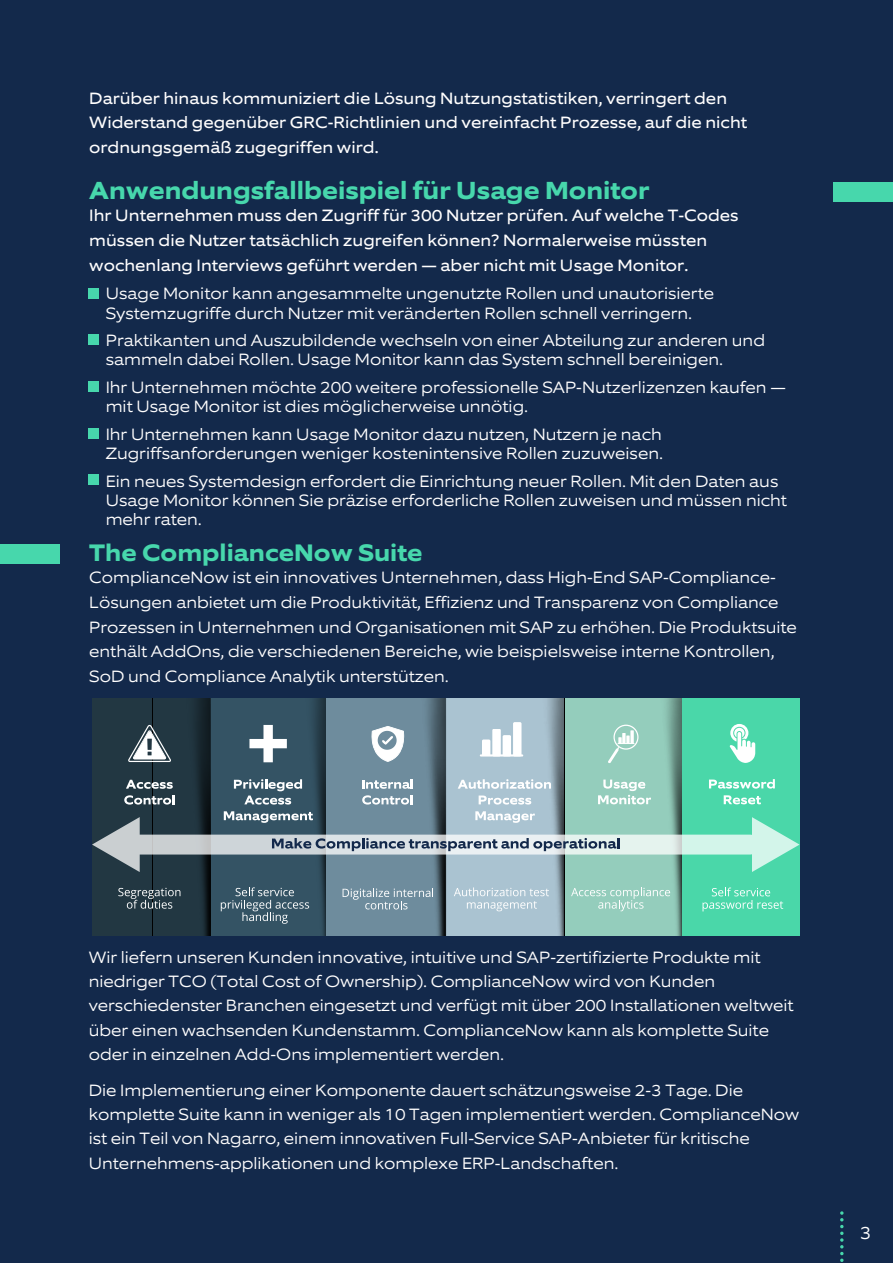
<style>
.page{position:relative;width:893px;height:1264px;background:#fff}
.page>*{position:absolute;margin:0;border:0;box-sizing:border-box;transform-origin:0 0}
.t1{font:700 24.9px "Equip Extended";color:#47d7ac}
.t2{font:700 24px "Equip Extended";color:#47d7ac}
.t3{font:300 18px "Equip Extended";color:#fff}
.t4{font:300 16.5px/24.3px "Equip Extended";color:#fffefe}
.t5{font:16.5px/24.8px "Equip Extended";color:#fffefe}
</style>
<div class="page">
<div style="left:0;top:0;width:892px;height:1262px;background:#13294b"></div>
<svg style="left:840px;top:1211px;width:3px;height:50px"></svg>
<div style="left:0;top:544px;width:59px;height:19px;background:#47d7ac"></div>
<div style="left:832px;top:182px;width:60px;height:19px;background:#47d7ac"></div>
<div style="left:89px;top:288px;width:10px;height:10px;background:#47d7ac"></div>
<div style="left:89px;top:335px;width:10px;height:10px;background:#47d7ac"></div>
<div style="left:89px;top:428px;width:10px;height:10px;background:#47d7ac"></div>
<div style="left:89px;top:475px;width:10px;height:10px;background:#47d7ac"></div>
<div style="left:89px;top:381px;width:10px;height:11px;background:#47d7ac"></div>
<div style="left:681px;top:698px;width:118px;height:237px;background:#4ad7a9"></div>
<div style="left:564px;top:698px;width:117px;height:237px;background:#94cdbc"></div>
<div style="left:92px;top:698px;width:131px;height:237px;background:#223742"></div>
<div style="left:210px;top:698px;width:130px;height:237px;background:#345364"></div>
<div style="left:326px;top:698px;width:127px;height:237px;background:#6e8c9d"></div>
<div style="left:446px;top:698px;width:118px;height:237px;background:#aac3d1"></div>
<img style="left:387px;top:698px;width:66px;height:237px">
<img style="left:153px;top:698px;width:57px;height:237px">
<img style="left:271px;top:698px;width:55px;height:237px">
<img style="left:508px;top:698px;width:56px;height:237px">
<img style="left:627px;top:698px;width:54px;height:237px">
<svg style="left:92px;top:817px;width:48px;height:55px"></svg>
<svg style="left:135px;top:834px;width:615px;height:20px;background:#d0dedd"></svg>
<svg style="left:751px;top:817px;width:48px;height:55px"></svg>
<svg style="left:128px;top:725px;width:43px;height:37px"></svg>
<svg style="left:249px;top:725px;width:38px;height:37px"></svg>
<svg style="left:272px;top:838px;width:347px;height:13px;background:#9aa6b3"></svg>
<svg style="left:702px;top:887px;width:81px;height:24px"></svg>
<svg style="left:571px;top:887px;width:99px;height:24px"></svg>
<svg style="left:454px;top:887px;width:95px;height:24px"></svg>
<svg style="left:221px;top:887px;width:88px;height:36px"></svg>
<svg style="left:118px;top:887px;width:62px;height:21px"></svg>
<svg style="left:342px;top:888px;width:91px;height:21px"></svg>
<svg style="left:709px;top:779px;width:65px;height:9px"></svg>
<svg style="left:723px;top:795px;width:37px;height:9px"></svg>
<svg style="left:598px;top:779px;width:53px;height:25px"></svg>
<svg style="left:458px;top:779px;width:93px;height:9px"></svg>
<svg style="left:478px;top:795px;width:53px;height:9px"></svg>
<svg style="left:475px;top:811px;width:60px;height:11px"></svg>
<svg style="left:362px;top:779px;width:51px;height:9px"></svg>
<svg style="left:362px;top:795px;width:50px;height:9px"></svg>
<svg style="left:234px;top:779px;width:68px;height:25px"></svg>
<svg style="left:224px;top:811px;width:89px;height:11px"></svg>
<svg style="left:126px;top:779px;width:47px;height:9px"></svg>
<svg style="left:124px;top:795px;width:50px;height:9px"></svg>
<svg style="left:371px;top:726px;width:33px;height:36px"></svg>
<svg style="left:729px;top:724px;width:26px;height:39px"></svg>
<div style="left:482px;top:739px;width:8px;height:17px;background:#fff;border-radius:2px"></div>
<div style="left:492px;top:728px;width:8px;height:28px;background:#fff;border-radius:2px"></div>
<div style="left:502px;top:735px;width:9px;height:21px;background:#fff;border-radius:2px"></div>
<div style="left:513px;top:722px;width:8px;height:34px;background:#fff;border-radius:2px"></div>
<hr style="left:481px;top:754px;width:41px;height:2px;background:#fff">
<svg style="left:608px;top:724px;width:30px;height:39px"></svg>
<p class="t5" style="left:89px;top:86px;width:659px">Darüber hinaus kommuniziert die Lösung Nutzungstatistiken, verringert den<br>Widerstand gegenüber GRC-Richtlinien und vereinfacht Prozesse, auf die nicht ordnungsgemäß zugegriffen wird.</p>
<h1 class="t1" style="left:89px;top:174px;width:561px">Anwendungsfallbeispiel für Usage Monitor</h1>
<p class="t5" style="left:89px;top:203px;width:651px">Ihr Unternehmen muss den Zugriff für 300 Nutzer prüfen. Auf welche T-Codes müssen die Nutzer tatsächlich zugreifen können? Normalerweise müssten wochenlang Interviews geführt werden — aber nicht mit Usage Monitor.</p>
<p class="t4" style="left:106px;top:284px;width:609px;line-height:19px">Usage Monitor kann angesammelte ungenutzte Rollen und unautorisierte<br>Systemzugriffe durch Nutzer mit veränderten Rollen schnell verringern.</p>
<p class="t4" style="left:106px;top:331px;width:660px;line-height:19px">Praktikanten und Auszubildende wechseln von einer Abteilung zur anderen und sammeln dabei Rollen. Usage Monitor kann das System schnell bereinigen.</p>
<p class="t4" style="left:106px;top:378px;width:681px;line-height:19px">Ihr Unternehmen möchte 200 weitere professionelle SAP-Nutzerlizenzen kaufen — mit Usage Monitor ist dies möglicherweise unnötig.</p>
<p class="t4" style="left:106px;top:424px;width:558px;line-height:19px">Ihr Unternehmen kann Usage Monitor dazu nutzen, Nutzern je nach<br>Zugriffsanforderungen weniger kostenintensive Rollen zuzuweisen.</p>
<p class="t4" style="left:106px;top:471px;width:682px;line-height:19px">Ein neues Systemdesign erfordert die Einrichtung neuer Rollen. Mit den Daten aus<br>Usage Monitor können Sie präzise erforderliche Rollen zuweisen und müssen nicht mehr raten.</p>
<h2 class="t2" style="left:89px;top:537px;width:335px">The ComplianceNow Suite</h2>
<p class="t4" style="left:89px;top:565px;width:709px;line-height:24.8px">ComplianceNow ist ein innovatives Unternehmen, dass High-End SAP-Compliance-Lösungen anbietet um die Produktivität, Effizienz und Transparenz von Compliance Prozessen in Unternehmen und Organisationen mit SAP zu erhöhen. Die Produktsuite enthält AddOns, die verschiedenen Bereiche, wie beispielsweise interne Kontrollen, SoD und Compliance Analytik unterstützen.</p>
<p class="t4" style="left:89px;top:944px;width:706px">Wir liefern unseren Kunden innovative, intuitive und SAP-zertifizierte Produkte mit niedriger TCO (Total Cost of Ownership). ComplianceNow wird von Kunden verschiedenster Branchen eingesetzt und verfügt mit über 200 Installationen weltweit über einen wachsenden Kundenstamm. ComplianceNow kann als komplette Suite oder in einzelnen Add-Ons implementiert werden.</p>
<p class="t4" style="left:89px;top:1077px;width:712px">Die Implementierung einer Komponente dauert schätzungsweise 2-3 Tage. Die komplette Suite kann in weniger als 10 Tagen implementiert werden. ComplianceNow ist ein Teil von Nagarro, einem innovativen Full-Service SAP-Anbieter für kritische Unternehmens-applikationen und komplexe ERP-Landschaften.</p>
<p class="t3" style="left:859px;top:1220px;width:13px">3</p>
</div>
